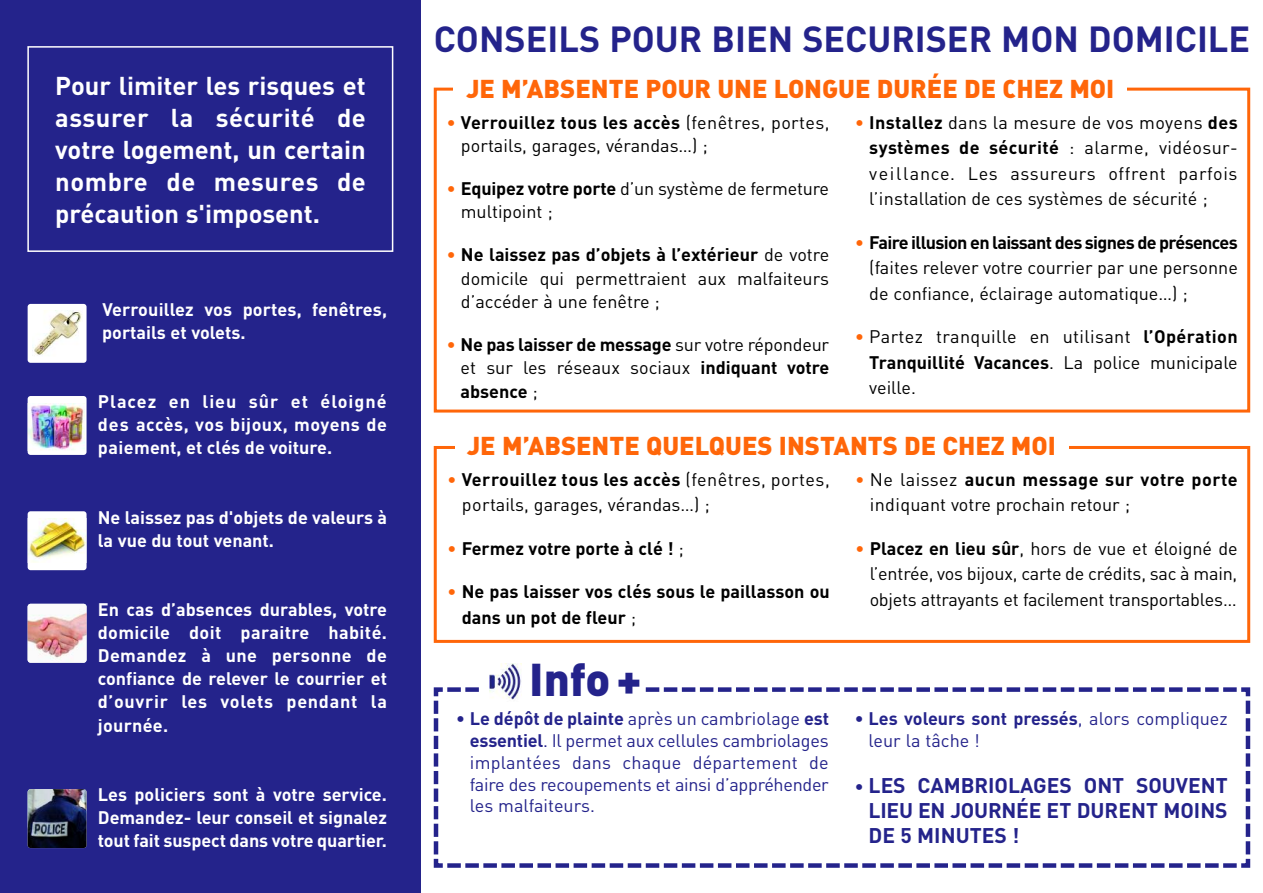
<style>
.page{position:relative;width:1263px;height:893px;background:#fff}
.page>*{position:absolute;margin:0;border:0;box-sizing:border-box;transform-origin:0 0}
.t1{font:900 45.3px "DIN";color:#24238b}
.t2{font:700 35.85px "DIN";color:#24238b}
.t3{font:700 25.5px/32.1px "DIN";color:#fff;text-align:justify}
.t4{font:25.5px "DIN Black Alternate";color:#ff6609}
.t5{font:900 25.5px "DIN";color:#ff6609}
.t6{font:700 21px/25.2px "DIN";color:#24238b;text-align:justify}
.t7{font:18px/25.5px "DIN";color:#000;text-align:justify}
.t8{font:700 18px/23.1px "DIN";color:#fff;text-align:justify}
.t9{font:18px/21.8px "DIN";letter-spacing:-.015em;color:#24238b;text-align:justify}
.t10{font:700 18px/23.4px "DIN";color:#000}
.s1{color:#ff6609}
.s2{font-weight:700}
.s3{font-weight:400;color:#ff6609}
.s4{font-weight:400}
.s5{font-weight:400;font-size:18px}
</style>
<div class="page">
<div style="left:0;top:0;width:421px;height:893px;background:#24238b"></div>
<div style="left:28px;top:304px;width:59px;height:59px;background:#fff;border-radius:3px"></div>
<img style="left:32px;top:310px;width:50px;height:45px">
<div style="left:28px;top:396px;width:59px;height:59px;background:#fff;border-radius:3px"></div>
<img style="left:28px;top:403px;width:57px;height:47px">
<div style="left:28px;top:511px;width:59px;height:59px;background:#fff;border-radius:3px"></div>
<img style="left:28px;top:519px;width:58px;height:44px">
<img style="left:28px;top:604px;width:59px;height:59px">
<img style="left:28px;top:789px;width:59px;height:59px">
<div style="left:27px;top:46px;width:366px;height:206px;border:2px solid #fff"></div>
<svg style="left:433px;top:687px;width:818px;height:181px"></svg>
<div style="left:479px;top:659px;width:163px;height:53px;background:#fff"></div>
<div style="left:434px;top:446px;width:816px;height:197px;border:3px solid #ff6609"></div>
<div style="left:434px;top:88px;width:816px;height:325px;border:3px solid #ff6609"></div>
<div style="left:455px;top:434px;width:613px;height:40px;background:#fff"></div>
<div style="left:454px;top:77px;width:673px;height:34px;background:#fff"></div>
<img style="left:490px;top:663px;width:32px;height:37px">
<h3 class="t3" style="left:55px;top:70px;width:312px">Pour limiter les risques et assurer la sécurité de votre logement, un certain nombre de mesures de précaution s'imposent.</h3>
<p class="t8" style="left:102px;top:298px;width:286px">Verrouillez vos portes, fenêtres, portails et volets.</p>
<p class="t8" style="left:98px;top:390px;width:291px">Placez en lieu sûr et éloigné des accès, vos bijoux, moyens de paiement, et clés de voiture.</p>
<p class="t8" style="left:98px;top:506px;width:291px">Ne laissez pas d'objets de valeurs à la vue du tout venant.</p>
<p class="t8" style="left:98px;top:598px;width:291px">En cas d’absences durables, votre domicile doit paraitre habité.<br>Demandez à une personne de confiance de relever le courrier et d’ouvrir les volets pendant la journée.</p>
<p class="t8" style="left:98px;top:783px;width:291px">Les policiers sont à votre service.<br>Demandez- leur conseil et signalez tout fait suspect dans votre quartier.</p>
<h2 class="t2" style="left:434px;top:19px;width:818px">CONSEILS POUR BIEN SECURISER MON DOMICILE</h2>
<h3 class="t4" style="left:466px;top:74px;width:649px">JE M’ABSENTE POUR UNE LONGUE DURÉE DE CHEZ MOI</h3>
<p class="t7" style="left:461px;top:111px;width:370px;line-height:23.4px;text-indent:-14px"><span class="s1">•</span> <span class="s2">Verrouillez tous les accès</span> (fenêtres, portes, portails, garages, vérandas…) ;</p>
<p class="t7" style="left:461px;top:177px;width:370px;line-height:23.4px;text-indent:-14px"><span class="s1">•</span> <span class="s2">Equipez votre porte</span> d’un système de fermeture multipoint ;</p>
<p class="t7" style="left:461px;top:243px;width:370px;line-height:23.4px;text-indent:-14px"><span class="s1">•</span> <span class="s2">Ne laissez pas d’objets à l’extérieur</span> de votre domicile qui permettraient aux malfaiteurs d’accéder à une fenêtre ;</p>
<p class="t10" style="left:461px;top:333px;width:370px;text-align:justify;text-indent:-14px"><span class="s3">•</span> Ne pas laisser de message <span class="s4">sur votre répondeur et sur les réseaux sociaux</span> indiquant votre absence <span class="s4">;</span></p>
<p class="t7" style="left:869px;top:110px;width:370px;text-indent:-14px"><span class="s1">•</span> <span class="s2">Installez</span> dans la mesure de vos moyens <span class="s2">des systèmes de sécurité</span> : alarme, vidéosur&shy;veillance. Les assureurs offrent parfois l’installation de ces systèmes de sécurité ;</p>
<p class="t7" style="left:869px;top:230px;width:370px;text-indent:-14px"><span class="s1">•</span> <span class="s2">Faire illusion en laissant des signes de présences </span>(faites relever votre courrier par une personne de confiance, éclairage automatique…) ;</p>
<p class="t7" style="left:869px;top:324px;width:370px;text-indent:-14px"><span class="s1">•</span> Partez tranquille en utilisant <span class="s2">l’Opération Tranquillité Vacances</span>. La police municipale veille.</p>
<h3 class="t5" style="left:467px;top:431px;width:590px">JE M’ABSENTE QUELQUES INSTANTS DE CHEZ MOI</h3>
<p class="t7" style="left:462px;top:467px;width:369px;text-indent:-14px"><span class="s1">•</span> <span class="s2">Verrouillez tous les accès</span> (fenêtres, portes, portails, garages, vérandas…) ;</p>
<p class="t10" style="left:447px;top:537px;width:238px"><span class="s3">•</span> Fermez votre porte à clé ! <span class="s4">;</span></p>
<p class="t10" style="left:462px;top:579px;width:369px;line-height:25.5px;text-indent:-14px"><span class="s3">•</span> Ne pas laisser vos clés sous le paillasson ou dans un pot de fleur <span class="s4">;</span></p>
<p class="t7" style="left:870px;top:467px;width:369px;text-indent:-14px"><span class="s1">•</span> Ne laissez <span class="s2">aucun message sur votre porte </span>indiquant votre prochain retour ;</p>
<p class="t7" style="left:870px;top:536px;width:369px;text-indent:-14px"><span class="s1">•</span> <span class="s2">Placez en lieu sûr</span>, hors de vue et éloigné de l’entrée, vos bijoux, carte de crédits, sac à main, objets attrayants et facilement transportables…</p>
<h1 class="t1" style="left:529px;top:654px;width:114px">Info +</h1>
<p class="t9" style="left:470px;top:708px;width:361px;text-indent:-14px">• <span class="s2">Le dépôt de plainte</span> après un cambriolage <span class="s2">est essentiel</span>. Il permet aux cellules cambriolages implantées dans chaque département de faire des recoupements et ainsi d’appréhender les malfaiteurs.</p>
<p class="t9" style="left:869px;top:708px;width:361px;text-indent:-14px">• <span class="s2">Les voleurs sont pressés</span>, alors compliquez leur la tâche !</p>
<p class="t6" style="left:869px;top:773px;width:361px;text-indent:-14px"><span class="s5">•</span> LES CAMBRIOLAGES ONT SOUVENT LIEU EN JOURNÉE ET DURENT MOINS DE 5 MINUTES !</p>
</div>
